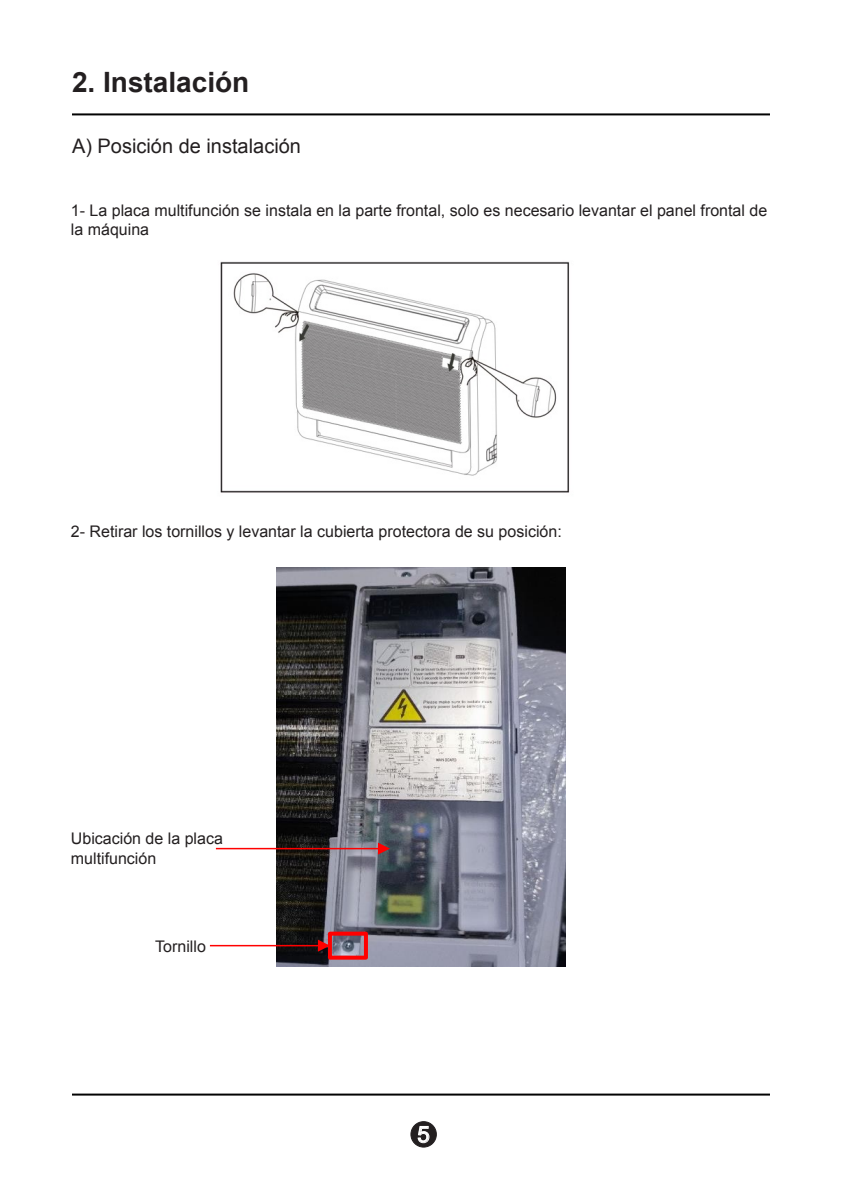
<style>
.page{position:relative;width:842px;height:1191px;background:#fff}
.page>*{position:absolute;margin:0;border:0;box-sizing:border-box;transform-origin:0 0}
.t1{font:700 28px "Arial";color:#231f20}
.t2{font:22.6px "Arial";color:#fff}
.t3{font:20px "Arial";color:#231f20}
.t4{font:16px/19.2px "Arial";color:#231f20}
</style>
<div class="page">
<hr style="left:72px;top:113px;width:698px;height:2px;background:#030303">
<hr style="left:72px;top:1093px;width:698px;height:2px;background:#030303">
<div style="left:411px;top:1121px;width:25px;height:26px;background:#231f20;border-radius:50%"></div>
<div style="left:411px;top:1121px;width:26px;height:26px;border:1px solid #231f20;border-radius:50%"></div>
<img style="left:220px;top:261px;width:350px;height:232px">
<img style="left:276px;top:567px;width:289px;height:399px">
<div style="left:328px;top:931px;width:40px;height:28px;border:4px solid #f00"></div>
<svg style="left:210px;top:939px;width:120px;height:12px"></svg>
<svg style="left:216px;top:842px;width:174px;height:12px"></svg>
<p class="t1" style="left:72px;top:64px;width:179px">2. Instalación</p>
<p class="t3" style="left:72px;top:133px;width:230px">A) Posición de instalación</p>
<p class="t4" style="left:71px;top:201px;width:698px">1- La placa multifunción se instala en la parte frontal, solo es necesario levantar el panel frontal de la máquina</p>
<p class="t4" style="left:71px;top:522px;width:492px">2- Retirar los tornillos y levantar la cubierta protectora de su posición:</p>
<p class="t4" style="left:71px;top:829px;width:154px">Ubicación de la placa multifunción</p>
<p class="t4" style="left:155px;top:937px;width:52px">Tornillo</p>
<h2 class="t2" style="left:417px;top:1119px;width:14px">5</h2>
</div>
